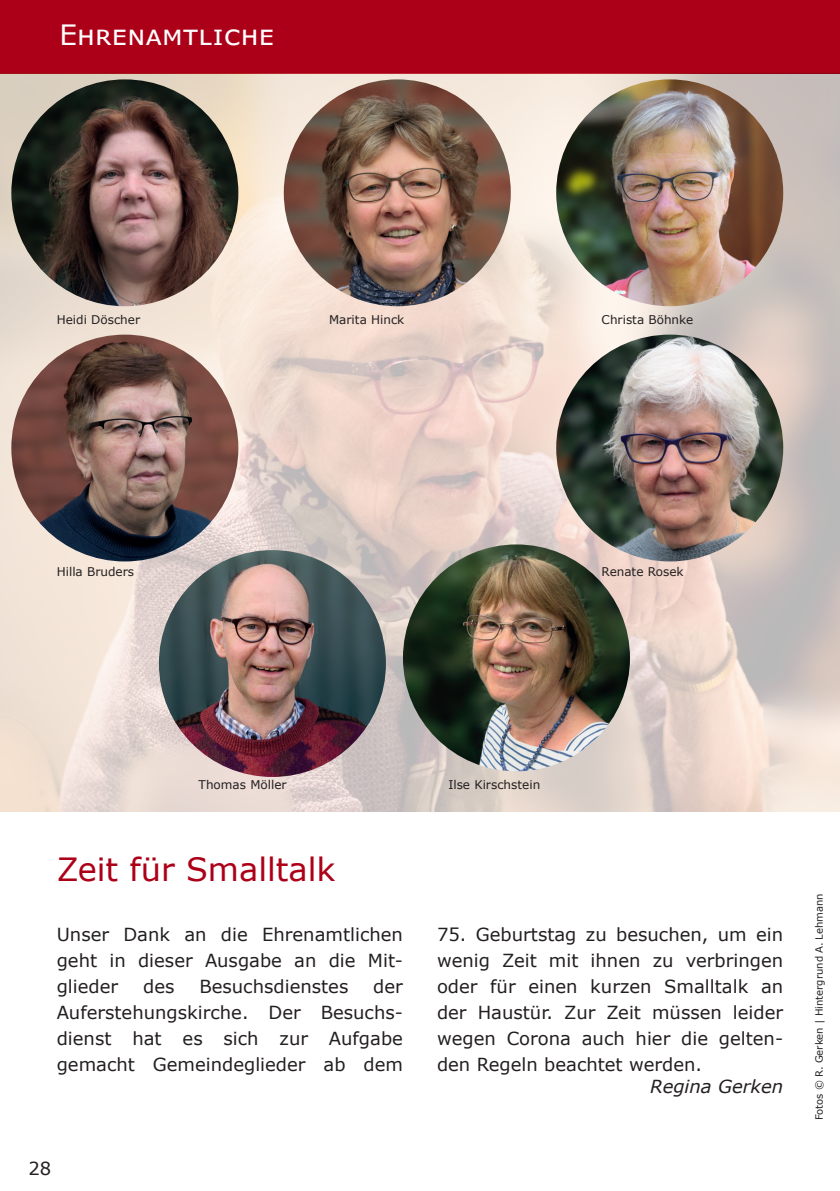
<style>
.page{position:relative;width:840px;height:1191px;background:#fff}
.page>*{position:absolute;margin:0;border:0;box-sizing:border-box;transform-origin:0 0}
.Überschrift_ROT{font:32px "Verdana";color:#ac0018}
.t1{font:28px "Verdana";color:#fff}
.Schaufensterformat{font:18px/26px "Verdana";color:#231f20;text-align:justify}
.t2{font:italic 18px "Verdana";color:#231f20}
.t3{font:12px "Verdana";color:#231f20}
.Foto{font:10px "Verdana";color:#231f20}
</style>
<div class="page">
<div style="left:0;top:0;width:839px;height:74px;background:#ac0018"></div>
<img style="left:0;top:74px;width:839px;height:737px">
<img style="left:556px;top:79px;width:226px;height:227px;border-radius:113px">
<img style="left:11px;top:334px;width:227px;height:227px;border-radius:113px">
<img style="left:283px;top:79px;width:227px;height:227px;border-radius:113px">
<img style="left:11px;top:79px;width:227px;height:227px;border-radius:113px">
<img style="left:159px;top:550px;width:227px;height:227px;border-radius:113px">
<img style="left:403px;top:544px;width:226px;height:227px;border-radius:113px">
<img style="left:556px;top:334px;width:226px;height:227px;border-radius:113px">
<h2 class="t1" style="left:60px;top:15px;width:216px">Ehrenamtliche</h2>
<p class="t3" style="left:57px;top:311px;width:85px">Heidi Döscher</p>
<p class="t3" style="left:329px;top:311px;width:77px">Marita Hinck</p>
<p class="t3" style="left:601px;top:311px;width:93px">Christa Böhnke</p>
<p class="t3" style="left:57px;top:563px;width:79px">Hilla Bruders</p>
<p class="t3" style="left:601px;top:563px;width:83px">Renate Rosek</p>
<p class="t3" style="left:198px;top:776px;width:89px">Thomas Möller</p>
<p class="t3" style="left:448px;top:776px;width:93px">Ilse Kirschstein</p>
<p class="Überschrift_ROT" style="left:57px;top:847px;width:280px">Zeit für Smalltalk</p>
<p class="Schaufensterformat" style="left:57px;top:921px;width:347px">Unser Dank an die Ehrenamtlichen geht in dieser Ausgabe an die Mit&shy;glieder</p>
<p class="Schaufensterformat" style="left:57px;top:973px;width:347px;text-indent:316px">der Auferstehungskirche. Der Besuchs&shy;dienst hat es sich zur Aufgabe gemacht Gemeindeglieder ab dem</p>
<p class="Schaufensterformat" style="left:143px;top:973px;width:33px">des</p>
<p class="Schaufensterformat" style="left:199px;top:973px;width:150px">Besuchsdienstes</p>
<p class="Schaufensterformat" style="left:28px;top:1155px;width:24px">28</p>
<p class="Schaufensterformat" style="left:437px;top:921px;width:347px">75. Geburtstag zu besuchen, um ein wenig Zeit mit ihnen zu verbringen oder für einen kurzen Smalltalk an der Haustür. Zur Zeit müssen leider wegen Corona auch hier die gelten&shy;den Regeln beachtet werden.</p>
<p class="t2" style="left:649px;top:1073px;width:134px">Regina Gerken</p>
<p class="Foto" style="left:812px;top:1120px;width:228px;rotate:-90deg">Fotos © R. Gerken | Hintergrund A. Lehmann</p>
</div>
